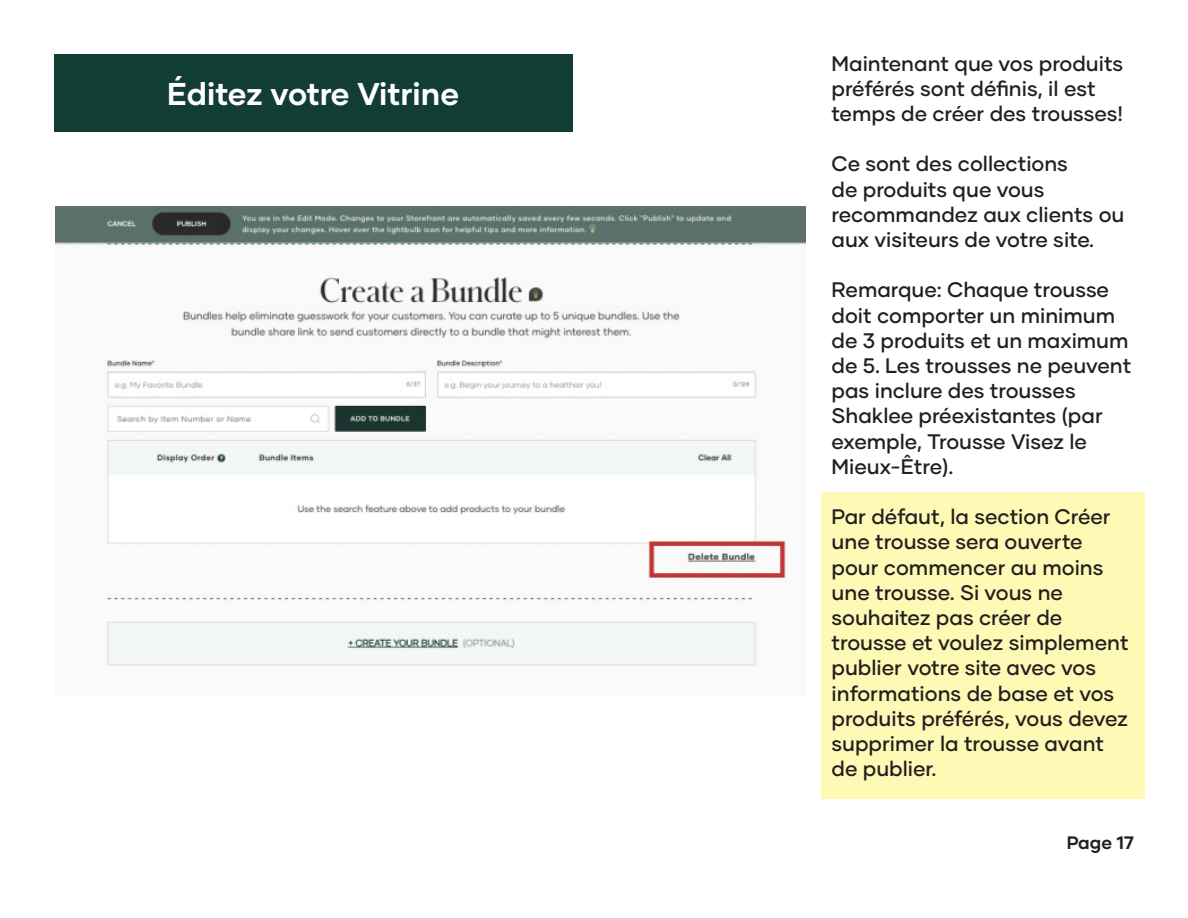
<style>
.page{position:relative;width:1188px;height:918px;background:#fff}
.page>*{position:absolute;margin:0;border:0;box-sizing:border-box;transform-origin:0 0}
.t1{font:700 31.5px "Gilmer";color:#fff}
.t2{font:500 21px/25.2px "Gilmer";color:#231f20}
.t3{font:700 18px "Gilmer";color:#231f20}
</style>
<div class="page">
<div style="left:821px;top:492px;width:324px;height:307px;background:#fff9b6"></div>
<div style="left:54px;top:54px;width:518px;height:78px;background:#113d34"></div>
<img style="left:56px;top:206px;width:750px;height:460px">
<p class="t1" style="left:167px;top:74px;width:293px">Éditez votre Vitrine</p>
<p class="t2" style="left:832px;top:50px;width:293px">Maintenant que vos produits préférés sont définis, il est temps de créer des trousses!</p>
<p class="t2" style="left:832px;top:151px;width:294px">Ce sont des collections<br>de produits que vous recommandez aux clients ou aux visiteurs de votre site.</p>
<p class="t2" style="left:832px;top:277px;width:301px">Remarque: Chaque trousse doit comporter un minimum de 3 produits et un maximum de 5. Les trousses ne peuvent pas inclure des trousses<br>Shaklee préexistantes (par exemple, Trousse Visez le<br>Mieux-Être).</p>
<p class="t2" style="left:832px;top:504px;width:299px">Par défaut, la section Créer une trousse sera ouverte pour commencer au moins une trousse. Si vous ne souhaitez pas créer de trousse et voulez simplement publier votre site avec vos informations de base et vos produits préférés, vous devez supprimer la trousse avant de publier.</p>
<p class="t3" style="left:1067px;top:831px;width:69px">Page 17</p>
</div>
